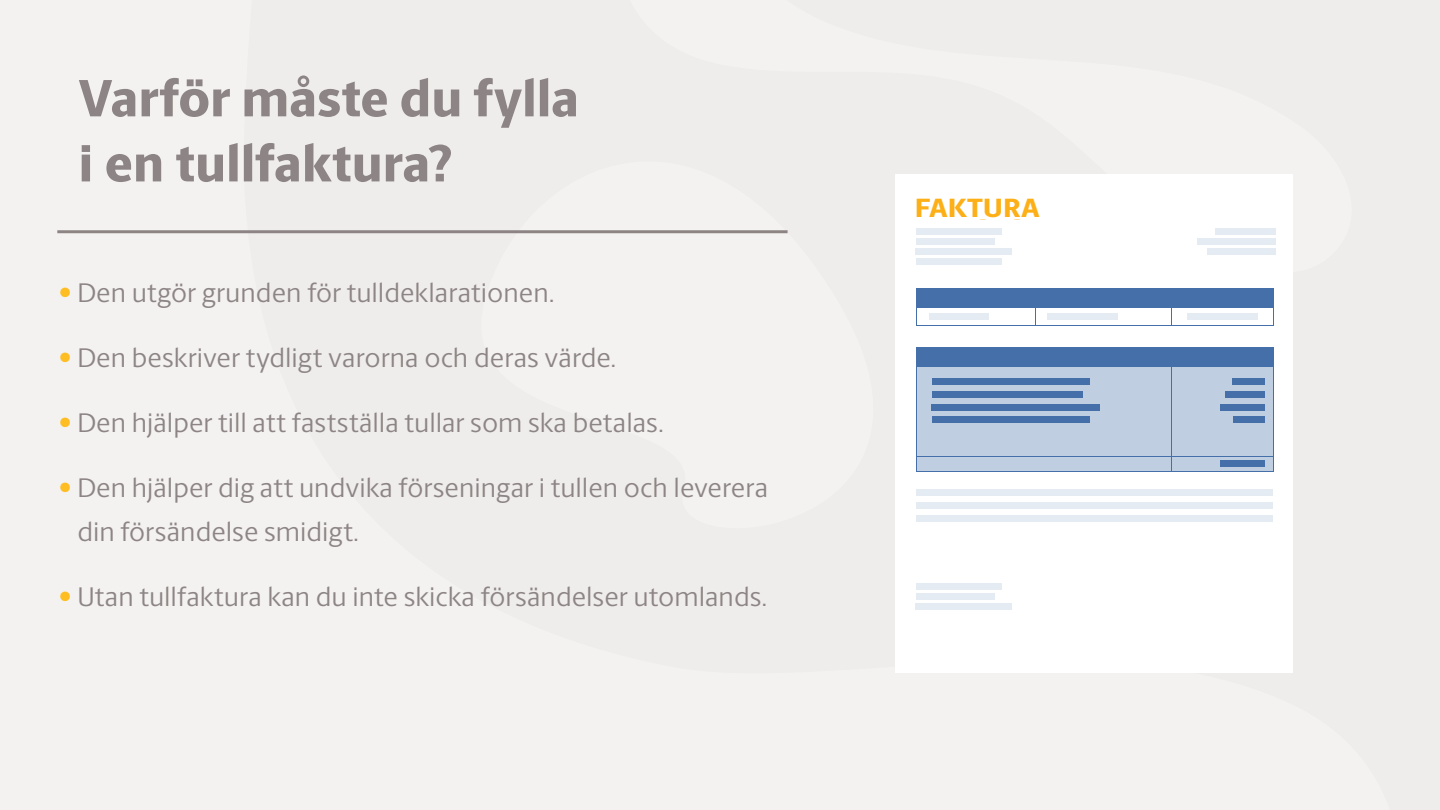
<style>
.page{position:relative;width:1440px;height:810px;background:#f3f2f0}
.page>*{position:absolute;margin:0;border:0;box-sizing:border-box;transform-origin:0 0}
.Large_Header{font:800 52.65px/65.1px "UPS Berlingske Sans";letter-spacing:-.005em;color:#8d8585}
.t1{font:900 28.05px "Arial";color:#faaf18}
.Large_Header-2{font:27px/43.5px "UPS Berlingske Sans";color:#8d8585}
.Large_Header-3{font:800 26.55px "UPS Berlingske Sans";letter-spacing:-.005em;color:#fcaf17;scale:1.08 1}
.s1{color:#febd23}
</style>
<div class="page">
<div style="left:895px;top:174px;width:398px;height:499px;background:#fff"></div>
<div style="left:916px;top:288px;width:357px;height:20px;background:#456fa8"></div>
<div style="left:916px;top:228px;width:85px;height:7px;background:#e5ebf3"></div>
<div style="left:916px;top:489px;width:356px;height:7px;background:#e5ebf3"></div>
<div style="left:916px;top:502px;width:356px;height:7px;background:#e5ebf3"></div>
<div style="left:916px;top:515px;width:356px;height:6px;background:#e5ebf3"></div>
<div style="left:916px;top:238px;width:78px;height:7px;background:#e5ebf3"></div>
<div style="left:916px;top:248px;width:96px;height:7px;background:#e5ebf3"></div>
<div style="left:916px;top:583px;width:85px;height:7px;background:#e5ebf3"></div>
<div style="left:916px;top:593px;width:78px;height:7px;background:#e5ebf3"></div>
<div style="left:916px;top:347px;width:357px;height:124px;background:#bfcee1"></div>
<div style="left:916px;top:603px;width:96px;height:7px;background:#e5ebf3"></div>
<div style="left:1215px;top:228px;width:60px;height:7px;background:#e5ebf3"></div>
<div style="left:1197px;top:238px;width:78px;height:7px;background:#e5ebf3"></div>
<div style="left:1207px;top:248px;width:68px;height:7px;background:#e5ebf3"></div>
<div style="left:916px;top:258px;width:85px;height:7px;background:#e5ebf3"></div>
<div style="left:929px;top:314px;width:59px;height:6px;background:#e5ebf3"></div>
<div style="left:1048px;top:314px;width:70px;height:6px;background:#e5ebf3"></div>
<div style="left:1187px;top:314px;width:70px;height:6px;background:#e5ebf3"></div>
<div style="left:931px;top:378px;width:158px;height:7px;background:#456fa8"></div>
<div style="left:1232px;top:378px;width:33px;height:7px;background:#456fa8"></div>
<div style="left:1225px;top:391px;width:40px;height:7px;background:#456fa8"></div>
<div style="left:1221px;top:404px;width:44px;height:7px;background:#456fa8"></div>
<div style="left:1221px;top:460px;width:44px;height:7px;background:#456fa8"></div>
<div style="left:1234px;top:417px;width:31px;height:6px;background:#456fa8"></div>
<div style="left:931px;top:391px;width:151px;height:7px;background:#456fa8"></div>
<div style="left:931px;top:404px;width:169px;height:7px;background:#456fa8"></div>
<div style="left:931px;top:417px;width:158px;height:6px;background:#456fa8"></div>
<hr style="left:916px;top:325px;width:357px;height:1px;background:#456fa8">
<svg style="left:916px;top:308px;width:1px;height:17px"></svg>
<svg style="left:1035px;top:308px;width:1px;height:17px"></svg>
<div style="left:916px;top:347px;width:357px;height:20px;background:#456fa8"></div>
<hr style="left:916px;top:471px;width:357px;height:1px;background:#456fa8">
<hr style="left:916px;top:456px;width:357px;height:1px;background:#456fa8">
<hr style="left:916px;top:367px;width:1px;height:104px;background:#456fa8">
<hr style="left:1170px;top:367px;width:1px;height:104px;background:#456fa8">
<hr style="left:1272px;top:367px;width:1px;height:104px;background:#456fa8">
<hr style="left:57px;top:230px;width:730px;height:3px;background:#8d8585">
<p class="Large_Header" style="left:78px;top:65px;width:502px">Varför måste du fylla i en tullfaktura?</p>
<p class="Large_Header-2" style="left:59px;top:270px;width:497px"><span class="s1">•</span> Den utgör grunden för tulldeklarationen.</p>
<p class="Large_Header-2" style="left:59px;top:335px;width:559px"><span class="s1">•</span> Den beskriver tydligt varorna och deras värde.</p>
<p class="Large_Header-2" style="left:59px;top:400px;width:606px"><span class="s1">•</span> Den hjälper till att fastställa tullar som ska betalas.</p>
<p class="Large_Header-2" style="left:77px;top:465px;width:692px;text-indent:-18px"><span class="s1">•</span> Den hjälper dig att undvika förseningar i tullen och leverera din försändelse smidigt.</p>
<p class="Large_Header-2" style="left:59px;top:574px;width:710px"><span class="s1">•</span> Utan tullfaktura kan du inte skicka försändelser utomlands.</p>
<p class="t1" style="left:916px;top:188px;width:133px">INVOICE</p>
<p class="Large_Header-3" style="left:915px;top:188px;width:117px">FAKTURA</p>
</div>
